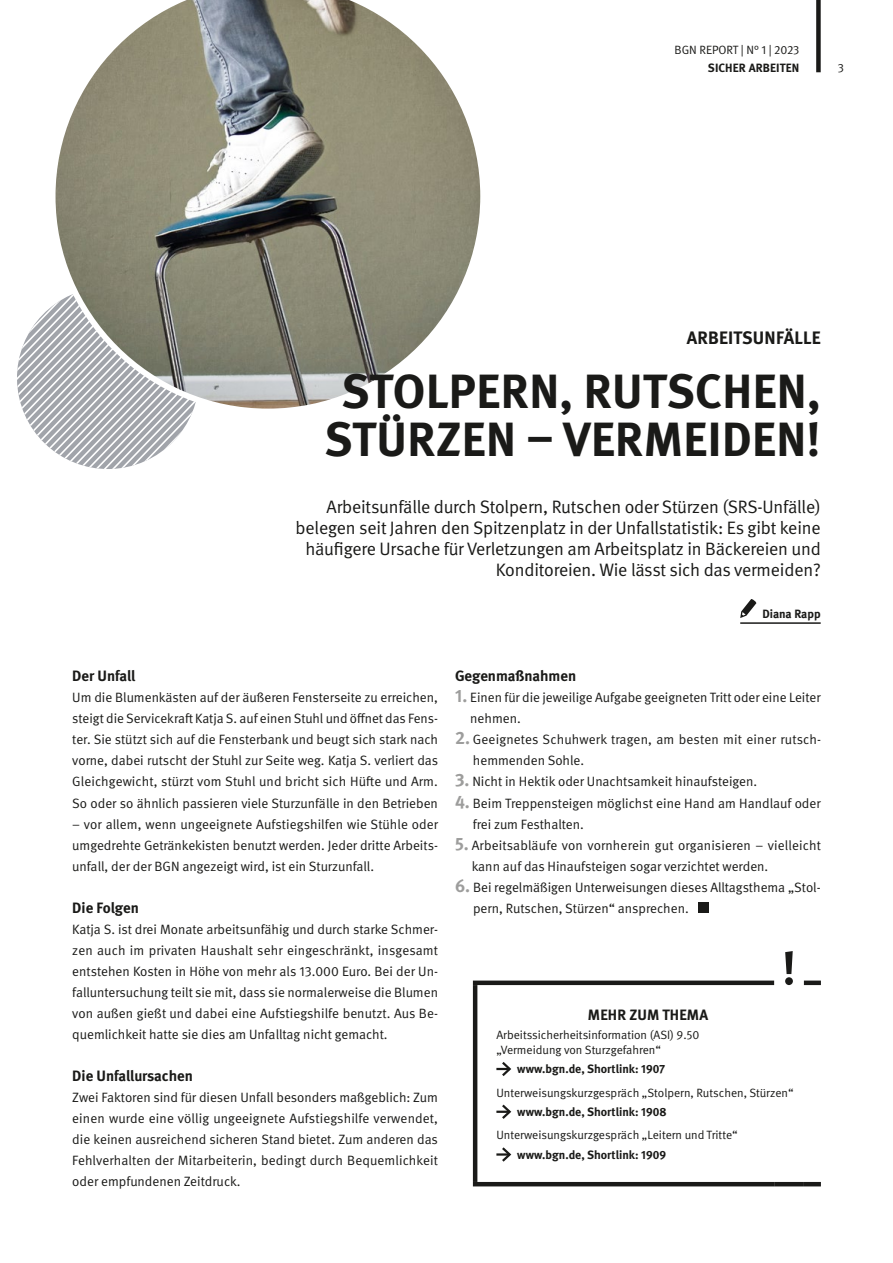
<style>
.page{position:relative;width:893px;height:1263px;background:#fff}
.page>*{position:absolute;margin:0;border:0;box-sizing:border-box;transform-origin:0 0}
.t1{font:700 48px/48px "DGUV Meta";letter-spacing:.01em;color:#1a1a18;text-align:center}
.t2{font:18px/21px "DGUV Meta";letter-spacing:-.01em;color:#1a1a18;text-align:right}
.t3{font:700 18px "DGUV Meta";letter-spacing:.01em;color:#1a1a18}
.t4{font:700 15px "DGUV Meta";color:#1a1a18}
.t5{font:13.5px/21px "DGUV Meta";color:#1a1a18}
.t6{font:12px/15px "DGUV Meta";color:#1a1a18}
.t7{font:700 12px "DGUV Meta";color:#1a1a18}
.s1{font-weight:700;font-size:18px;color:#9d9d9c}
</style>
<div class="page">
<svg style="left:17px;top:308px;width:175px;height:161px"></svg>
<hr style="left:740px;top:622px;width:81px;height:2px;background:#1a1a18">
<svg style="left:740px;top:599px;width:16px;height:19px"></svg>
<svg style="left:50px;top:0;width:431px;height:414px"></svg>
<hr style="left:473px;top:1182px;width:301px;height:4px;background:#1a1a18">
<hr style="left:774px;top:1182px;width:30px;height:4px;background:#1a1a18">
<hr style="left:804px;top:1182px;width:17px;height:4px;background:#1a1a18">
<div style="left:473px;top:980px;width:301px;height:5px;background:#1a1a18"></div>
<div style="left:804px;top:980px;width:17px;height:5px;background:#1a1a18"></div>
<hr style="left:473px;top:985px;width:4px;height:197px;background:#1a1a18">
<svg style="left:785px;top:951px;width:8px;height:34px"></svg>
<svg style="left:496px;top:1062px;width:15px;height:14px"></svg>
<hr style="left:496px;top:1110px;width:14px;height:3px;background:#1a1a18">
<svg style="left:500px;top:1104px;width:12px;height:15px"></svg>
<hr style="left:496px;top:1153px;width:14px;height:3px;background:#1a1a18">
<svg style="left:500px;top:1147px;width:12px;height:15px"></svg>
<div style="left:698px;top:902px;width:11px;height:11px;background:#1a1a18"></div>
<div style="left:816px;top:0;width:5px;height:72px;background:#1a1a18"></div>
<p class="t6" style="left:674px;top:43px;width:126px">BGN REPORT | N° 1 | 2023</p>
<p class="t7" style="left:708px;top:61px;width:93px">SICHER ARBEITEN</p>
<p class="t6" style="left:838px;top:61px;width:8px">3</p>
<h2 class="t3" style="left:687px;top:327px;width:135px">ARBEITSUNFÄLLE</h2>
<h1 class="t1" style="left:324px;top:368px;width:498px">STOLPERN, RUTSCHEN,<br>STÜRZEN – VERMEIDEN!</h1>
<p class="t2" style="left:296px;top:496px;width:527px">Arbeitsunfälle durch Stolpern, Rutschen oder Stürzen (SRS-Unfälle) belegen seit Jahren den Spitzenplatz in der Unfallstatistik: Es gibt keine häufigere Ursache für Verletzungen am Arbeitsplatz in Bäckereien und Konditoreien. Wie lässt sich das vermeiden?</p>
<p class="t7" style="left:762px;top:607px;width:60px">Diana Rapp</p>
<p class="t4" style="left:72px;top:667px;width:65px">Der Unfall</p>
<p class="t5" style="left:72px;top:687px;width:367px;text-align:justify">Um die Blumenkästen auf der äußeren Fensterseite zu erreichen, steigt die Servicekraft Katja S. auf einen Stuhl und öffnet das Fens&shy;ter. Sie stützt sich auf die Fensterbank und beugt sich stark nach vorne, dabei rutscht der Stuhl zur Seite weg. Katja S. verliert das Gleichgewicht, stürzt vom Stuhl und bricht sich Hüfte und Arm.<br>So oder so ähnlich passieren viele Sturzunfälle in den Betrieben</p>
<p class="t5" style="left:72px;top:814px;width:367px;text-align:justify">– vor allem, wenn ungeeignete Aufstiegshilfen wie Stühle oder umgedrehte Getränkekisten benutzt werden. Jeder dritte Arbeits&shy;unfall, der der BGN angezeigt wird, ist ein Sturzunfall.</p>
<p class="t4" style="left:72px;top:899px;width:68px">Die Folgen</p>
<p class="t5" style="left:72px;top:919px;width:367px;text-align:justify">Katja S. ist drei Monate arbeitsunfähig und durch starke Schmer&shy;zen auch im privaten Haushalt sehr eingeschränkt, insgesamt entstehen Kosten in Höhe von mehr als 13.000 Euro. Bei der Un&shy;falluntersuchung teilt sie mit, dass sie normalerweise die Blumen von außen gießt und dabei eine Aufstiegshilfe benutzt. Aus Be&shy;quemlichkeit hatte sie dies am Unfalltag nicht gemacht.</p>
<p class="t4" style="left:72px;top:1067px;width:122px">Die Unfallursachen</p>
<p class="t5" style="left:72px;top:1087px;width:367px;text-align:justify">Zwei Faktoren sind für diesen Unfall besonders maßgeblich: Zum einen wurde eine völlig ungeeignete Aufstiegshilfe verwendet, die keinen ausreichend sicheren Stand bietet. Zum anderen das Fehlverhalten der Mitarbeiterin, bedingt durch Bequemlichkeit oder empfundenen Zeitdruck.</p>
<p class="t4" style="left:455px;top:667px;width:123px">Gegenmaßnahmen</p>
<p class="t5" style="left:470px;top:687px;width:352px;text-indent:-15px"><span class="s1">1.</span> Einen für die jeweilige Aufgabe geeigneten Tritt oder eine Leiter nehmen.</p>
<p class="t5" style="left:473px;top:729px;width:350px;text-indent:-18px"><span class="s1">2.</span> Geeignetes Schuhwerk tragen, am besten mit einer rutsch&shy;hemmenden Sohle.</p>
<p class="t5" style="left:455px;top:772px;width:304px"><span class="s1">3.</span> Nicht in Hektik oder Unachtsamkeit hinaufsteigen.</p>
<p class="t5" style="left:473px;top:793px;width:349px;text-indent:-18px"><span class="s1">4.</span> Beim Treppensteigen möglichst eine Hand am Handlauf oder frei zum Festhalten.</p>
<p class="t5" style="left:472px;top:835px;width:351px;text-indent:-17px"><span class="s1">5.</span> Arbeitsabläufe von vornherein gut organisieren – vielleicht kann auf das Hinaufsteigen sogar verzichtet werden.</p>
<p class="t5" style="left:473px;top:877px;width:349px;text-indent:-18px"><span class="s1">6.</span> Bei regelmäßigen Unterweisungen dieses Alltagsthema „Stol&shy;pern, Rutschen, Stürzen“ ansprechen.</p>
<p class="t4" style="left:588px;top:1005px;width:122px">MEHR ZUM THEMA</p>
<p class="t6" style="left:496px;top:1027px;width:204px">Arbeitssicherheitsinformation (ASI) 9.50 „Vermeidung von Sturzgefahren“</p>
<p class="t7" style="left:517px;top:1062px;width:149px">www.bgn.de, Shortlink: 1907</p>
<p class="t6" style="left:496px;top:1085px;width:299px">Unterweisungskurzgespräch „Stolpern, Rutschen, Stürzen“</p>
<p class="t7" style="left:517px;top:1104px;width:151px">www.bgn.de, Shortlink: 1908</p>
<p class="t6" style="left:496px;top:1128px;width:243px">Unterweisungskurzgespräch „Leitern und Tritte“</p>
<p class="t7" style="left:517px;top:1147px;width:150px">www.bgn.de, Shortlink: 1909</p>
</div>
